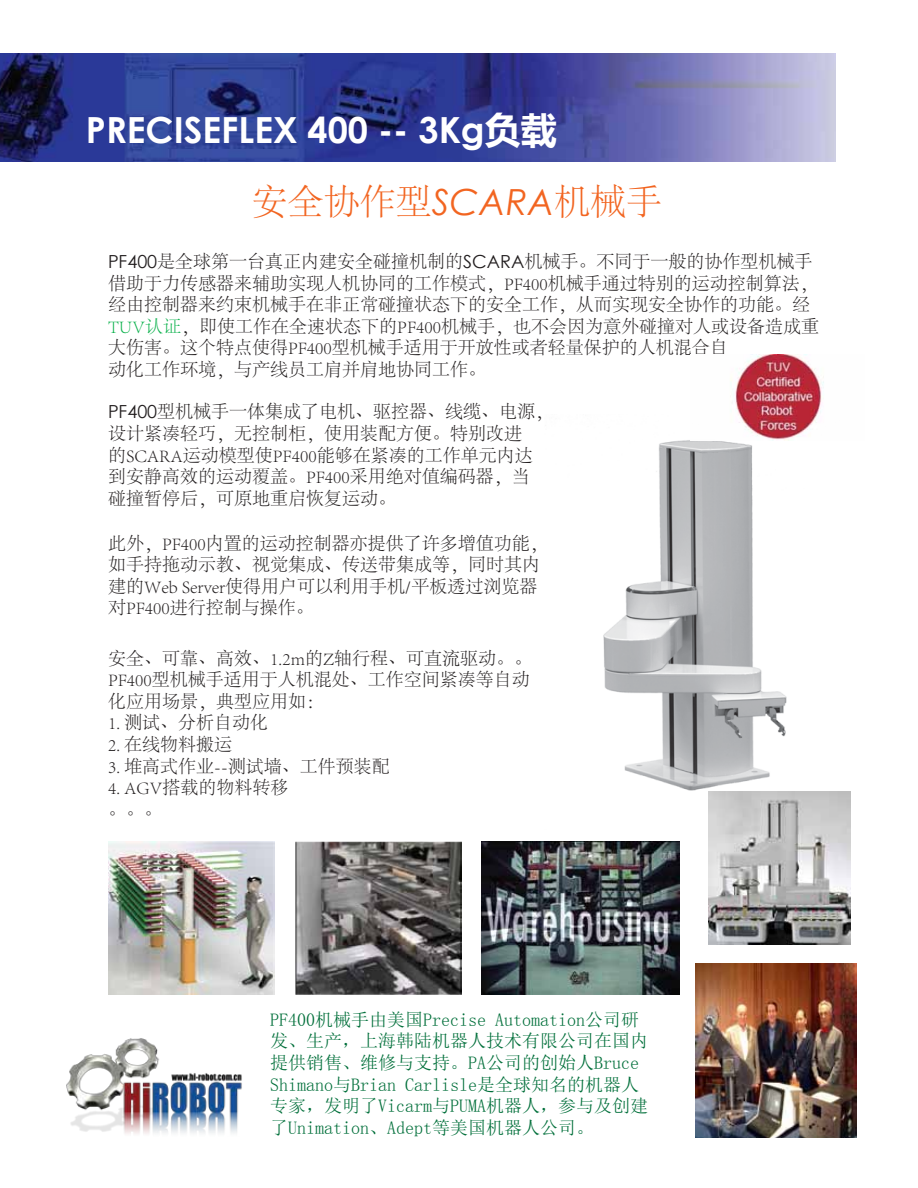
<style>
.page{position:relative;width:918px;height:1188px;background:#fff}
.page>*{position:absolute;margin:0;border:0;box-sizing:border-box;transform-origin:0 0}
.t1{font:700 36px "Century Gothic";color:#fff}
.t2{font:300 36px "Adobe Song Std";color:#f26521}
.t3{font:300 18px/21.6px "Adobe Song Std";color:#221e1f}
.t4{font:18px/21.6px "Sim Sun";color:#006f3a}
.s1{font-family:"Microsoft Ya Hei"}
.s2{font-family:"Century Gothic";font-weight:400;font-style:italic}
.s3{font-family:"Century Gothic";font-weight:400}
.s4{color:#0ab14b}
</style>
<div class="page">
<img style="left:603px;top:440px;width:244px;height:352px">
<img style="left:0;top:53px;width:835px;height:108px">
<img style="left:731px;top:355px;width:93px;height:85px">
<img style="left:109px;top:842px;width:165px;height:153px">
<img style="left:296px;top:842px;width:166px;height:152px">
<img style="left:481px;top:842px;width:198px;height:152px">
<img style="left:708px;top:792px;width:142px;height:153px">
<img style="left:66px;top:1038px;width:176px;height:96px">
<img style="left:696px;top:963px;width:160px;height:174px">
<h1 class="t1" style="left:86px;top:102px;width:472px">PRECISEFLEX 400 -- 3Kg<span class="s1">负载</span></h1>
<h1 class="t2" style="left:252px;top:183px;width:412px">安全协作型<span class="s2">SCARA</span>机械手</h1>
<p class="t3" style="left:108px;top:251px;width:713px"><span class="s3">PF400</span>是全球第一台真正内建安全碰撞机制的<span class="s3">SCARA</span>机械手。不同于一般的协作型机械手借助于力传感器来辅助实现人机协同的工作模式，PF400机械手通过特别的运动控制算法，经由控制器来约束机械手在非正常碰撞状态下的安全工作，从而实现安全协作的功能。经<span class="s4">TUV认证</span>，即使工作在全速状态下的PF400机械手，也不会因为意外碰撞对人或设备造成重大伤害。这个特点使得PF400型机械手适用于开放性或者轻量保护的人机混合自<br>动化工作环境，与产线员工肩并肩地协同工作。</p>
<p class="t3" style="left:108px;top:402px;width:447px"><span class="s3">PF400</span>型机械手一体集成了电机、驱控器、线缆、电源，设计紧凑轻巧，无控制柜，使用装配方便。特别改进的SCARA运动模型使PF400能够在紧凑的工作单元内达到安静高效的运动覆盖。PF400采用绝对值编码器，当<br>碰撞暂停后，可原地重启恢复运动。</p>
<p class="t3" style="left:108px;top:533px;width:441px">此外，PF400内置的运动控制器亦提供了许多增值功能，如手持拖动示教、视觉集成、传送带集成等，同时其内建的Web Server使得用户可以利用手机/平板透过浏览器对PF400进行控制与操作。</p>
<p class="t3" style="left:108px;top:648px;width:426px">安全、可靠、高效、1.2m的Z轴行程、可直流驱动。。<br>PF400型机械手适用于人机混处、工作空间紧凑等自动化应用场景，典型应用如：</p>
<p class="t3" style="left:108px;top:713px;width:162px">1. 测试、分析自动化</p>
<p class="t3" style="left:108px;top:734px;width:126px">2. 在线物料搬运</p>
<p class="t3" style="left:108px;top:756px;width:283px">3. 堆高式作业--测试墙、工件预装配</p>
<p class="t3" style="left:108px;top:777px;width:182px">4. AGV搭载的物料转移。。。</p>
<p class="t4" style="left:270px;top:1008px;width:379px">PF400机械手由美国Precise Automation公司研发、生产，上海韩陆机器人技术有限公司在国内提供销售、维修与支持。PA公司的创始人Bruce<br>Shimano与Brian Carlisle是全球知名的机器人专家，发明了Vicarm与PUMA机器人，参与及创建了Unimation、Adept等美国机器人公司。</p>
</div>
